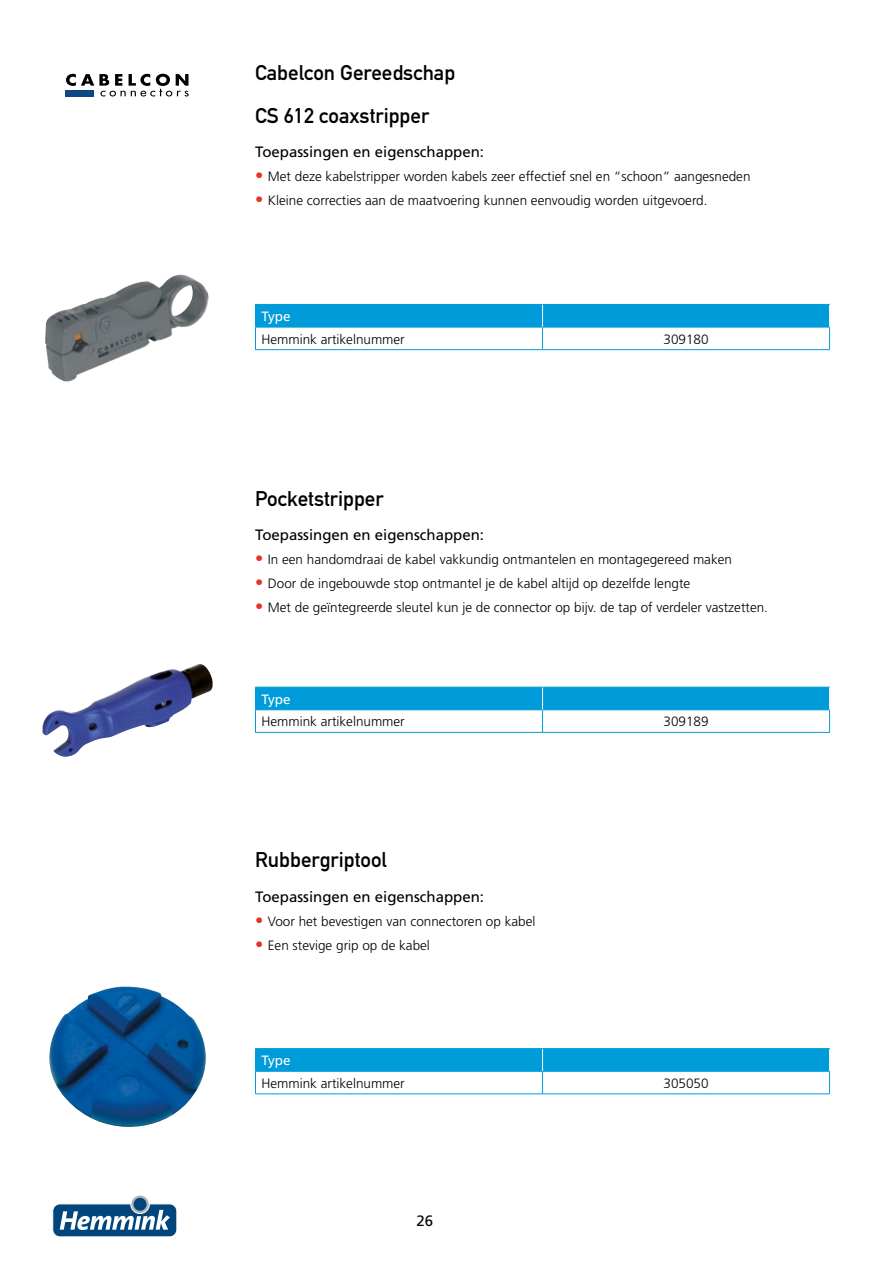
<style>
.page{position:relative;width:893px;height:1263px;background:#fff}
.page>*{position:absolute;margin:0;border:0;box-sizing:border-box;transform-origin:0 0}
.t1{font:21px/42.5px "DIN Mittelschrift";color:#000}
.t2{font:15px "Frutiger";color:#000}
.t3{font:300 13.5px "Frutiger";color:#000}
.t4{font:13.5px "Frutiger";color:#fff}
.s1{font-size:16.5px;color:#e63323}
</style>
<div class="page">
<div style="left:53px;top:1204px;width:124px;height:33px;background:#00457c;border-radius:7px"></div>
<div style="left:52px;top:1203px;width:125px;height:34px;border:1px solid #fff;border-radius:7px"></div>
<svg style="left:60px;top:1210px;width:110px;height:20px"></svg>
<svg style="left:131px;top:1195px;width:18px;height:18px"></svg>
<div style="left:130px;top:1194px;width:20px;height:20px;border:1px solid #fff;border-radius:50%"></div>
<div style="left:134px;top:1198px;width:13px;height:13px;background:#00457c;border-radius:50%"></div>
<img style="left:45px;top:275px;width:164px;height:107px">
<img style="left:43px;top:664px;width:170px;height:93px">
<img style="left:49px;top:986px;width:157px;height:141px">
<svg style="left:66px;top:74px;width:123px;height:22px"></svg>
<div style="left:65px;top:90px;width:29px;height:6px;background:#0d4885"></div>
<hr style="left:255px;top:349px;width:288px;height:1px;background:#009bd9">
<hr style="left:543px;top:349px;width:287px;height:1px;background:#009bd9">
<svg style="left:255px;top:304px;width:575px;height:45px"></svg>
<hr style="left:255px;top:732px;width:288px;height:1px;background:#009bd9">
<hr style="left:543px;top:732px;width:287px;height:1px;background:#009bd9">
<svg style="left:255px;top:687px;width:575px;height:45px"></svg>
<hr style="left:255px;top:1093px;width:288px;height:1px;background:#009bd9">
<hr style="left:543px;top:1093px;width:287px;height:1px;background:#009bd9">
<svg style="left:255px;top:1048px;width:575px;height:45px"></svg>
<h1 class="t1" style="left:255px;top:52px;width:202px">Cabelcon Gereedschap<br>CS 612 coaxstripper</h1>
<p class="t2" style="left:255px;top:143px;width:230px">Toepassingen en eigenschappen:</p>
<p class="t3" style="left:255px;top:169px;width:497px"><span class="s1">•</span> Met deze kabelstripper worden kabels zeer effectief snel en “schoon” aangesneden</p>
<p class="t3" style="left:255px;top:193px;width:454px"><span class="s1">•</span> Kleine correcties aan de maatvoering kunnen eenvoudig worden uitgevoerd.</p>
<p class="t4" style="left:261px;top:308px;width:31px">Type</p>
<p class="t3" style="left:261px;top:331px;width:145px">Hemmink artikelnummer</p>
<p class="t3" style="left:663px;top:331px;width:47px">309180</p>
<h1 class="t1" style="left:255px;top:477px;width:130px">Pocketstripper</h1>
<p class="t2" style="left:255px;top:526px;width:230px">Toepassingen en eigenschappen:</p>
<p class="t3" style="left:255px;top:552px;width:478px"><span class="s1">•</span> In een handomdraai de kabel vakkundig ontmantelen en montagegereed maken</p>
<p class="t3" style="left:255px;top:576px;width:437px"><span class="s1">•</span> Door de ingebouwde stop ontmantel je de kabel altijd op dezelfde lengte</p>
<p class="t3" style="left:255px;top:600px;width:514px"><span class="s1">•</span> Met de geïntegreerde sleutel kun je de connector op bijv. de tap of verdeler vastzetten.</p>
<p class="t4" style="left:261px;top:691px;width:31px">Type</p>
<p class="t3" style="left:261px;top:714px;width:145px">Hemmink artikelnummer</p>
<p class="t3" style="left:663px;top:714px;width:47px">309189</p>
<h1 class="t1" style="left:255px;top:839px;width:133px">Rubbergriptool</h1>
<p class="t2" style="left:255px;top:887px;width:230px">Toepassingen en eigenschappen:</p>
<p class="t3" style="left:255px;top:913px;width:282px"><span class="s1">•</span> Voor het bevestigen van connectoren op kabel</p>
<p class="t3" style="left:255px;top:937px;width:176px"><span class="s1">•</span> Een stevige grip op de kabel</p>
<p class="t4" style="left:261px;top:1053px;width:31px">Type</p>
<p class="t3" style="left:261px;top:1075px;width:145px">Hemmink artikelnummer</p>
<p class="t3" style="left:663px;top:1075px;width:47px">305050</p>
<p class="t2" style="left:416px;top:1212px;width:18px">26</p>
</div>
